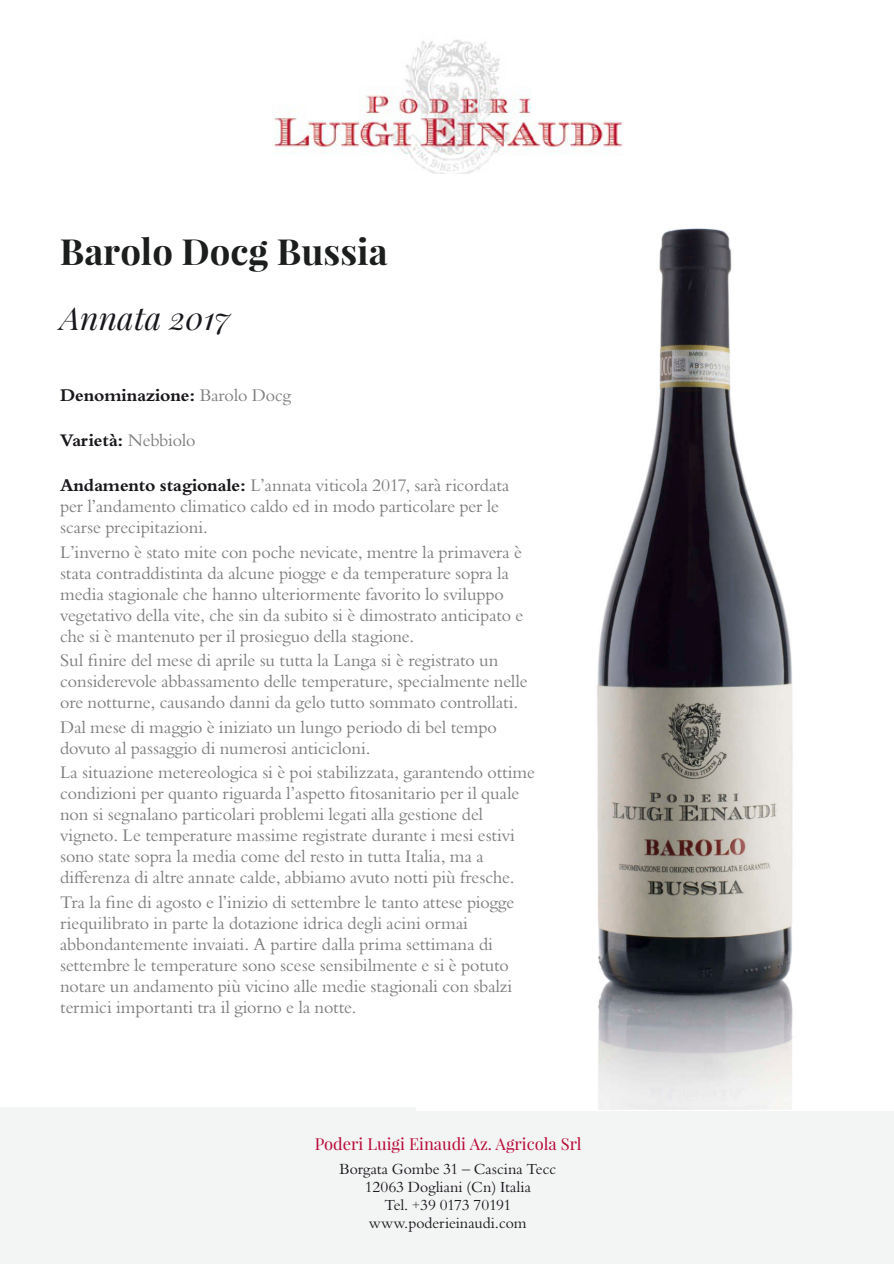
<style>
.page{position:relative;width:894px;height:1264px;background:#fff}
.page>*{position:absolute;margin:0;border:0;box-sizing:border-box;transform-origin:0 0}
.t1{font:700 36px "Playfair Display";color:#1b1e1d}
.t2{font:italic 31.5px "Playfair Display";color:#1a171c}
.t3{font:17.25px/21px "Borgia Pro";color:#7c7e7c}
.t4{font:700 17.25px "Borgia Pro";letter-spacing:-.005em;color:#1a171c}
.t5{font:16.5px "Playfair Display";color:#b90936}
.t6{font:15px/18px "Borgia Pro";color:#1a171c;text-align:center}
.s1{font-weight:400;color:#7c7e7c}
.s2{font-weight:700;color:#1a171c}
</style>
<div class="page">
<div style="left:0;top:1106px;width:893px;height:157px;background:#f3f4f4"></div>
<img style="left:273px;top:40px;width:350px;height:134px">
<img style="left:416px;top:228px;width:477px;height:882px">
<h1 class="t1" style="left:60px;top:226px;width:329px">Barolo Docg Bussia</h1>
<h2 class="t2" style="left:60px;top:296px;width:171px">Annata 2017</h2>
<p class="t4" style="left:60px;top:388px;width:232px">Denominazione: <span class="s1">Barolo Docg</span></p>
<p class="t4" style="left:60px;top:434px;width:137px">Varietà: <span class="s1">Nebbiolo</span></p>
<p class="t3" style="left:60px;top:477px;width:450px"><span class="s2">Andamento stagionale:</span> L’annata viticola 2017, sarà ricordata per l’andamento climatico caldo ed in modo particolare per le scarse precipitazioni.</p>
<p class="t3" style="left:60px;top:543px;width:464px">L’inverno è stato mite con poche nevicate, mentre la primavera è stata contraddistinta da alcune piogge e da temperature sopra la media stagionale che hanno ulteriormente favorito lo sviluppo vegetativo della vite, che sin da subito si è dimostrato anticipato e che si è mantenuto per il prosieguo della stagione.</p>
<p class="t3" style="left:60px;top:652px;width:469px">Sul finire del mese di aprile su tutta la Langa si è registrato un considerevole abbassamento delle temperature, specialmente nelle ore notturne, causando danni da gelo tutto sommato controllati.</p>
<p class="t3" style="left:60px;top:718px;width:438px">Dal mese di maggio è iniziato un lungo periodo di bel tempo dovuto al passaggio di numerosi anticicloni.</p>
<p class="t3" style="left:60px;top:764px;width:476px">La situazione metereologica si è poi stabilizzata, garantendo ottime condizioni per quanto riguarda l’aspetto fitosanitario per il quale non si segnalano particolari problemi legati alla gestione del vigneto. Le temperature massime registrate durante i mesi estivi sono state sopra la media come del resto in tutta Italia, ma a differenza di altre annate calde, abbiamo avuto notti più fresche.</p>
<p class="t3" style="left:60px;top:893px;width:455px">Tra la fine di agosto e l’inizio di settembre le tanto attese piogge riequilibrato in parte la dotazione idrica degli acini ormai abbondantemente invaiati. A partire dalla prima settimana di settembre le temperature sono scese sensibilmente e si è potuto notare un andamento più vicino alle medie stagionali con sbalzi termici importanti tra il giorno e la notte.</p>
<p class="t5" style="left:314px;top:1132px;width:268px">Poderi Luigi Einaudi Az. Agricola Srl</p>
<p class="t6" style="left:339px;top:1161px;width:218px">Borgata Gombe 31 – Cascina Tecc<br>12063 Dogliani (Cn) Italia<br>Tel. +39 0173 70191 www.poderieinaudi.com</p>
</div>
